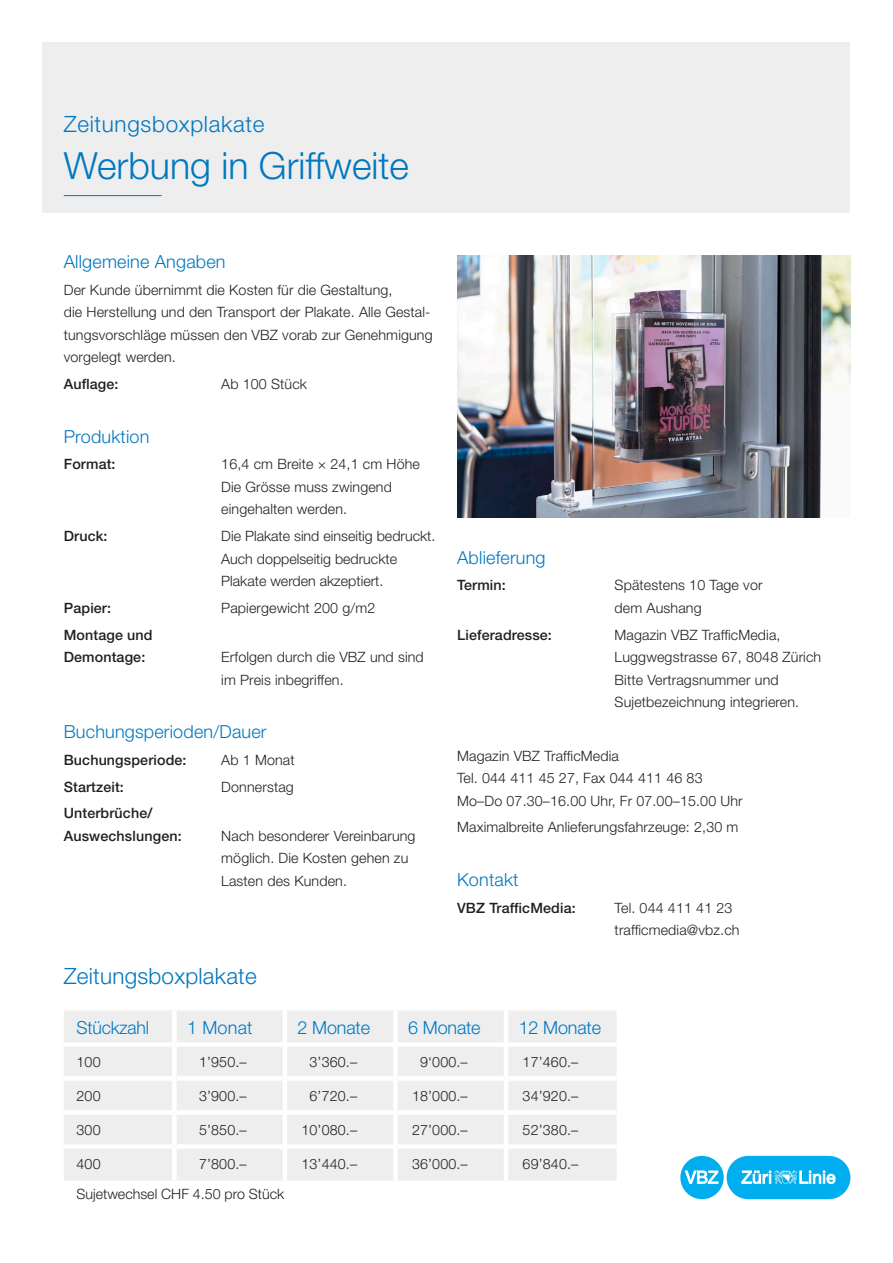
<style>
.page{position:relative;width:893px;height:1263px;background:#fff}
.page>*{position:absolute;margin:0;border:0;box-sizing:border-box;transform-origin:0 0}
.t1{font:300 37.5px "Helvetica Neue LT Std";color:#0078c0}
.t2{font:300 22.5px "Helvetica Neue LT Std";letter-spacing:.02em;color:#0078c0}
.t3{font:300 18px "Helvetica Neue LT Std";letter-spacing:.01em;color:#0078c0}
.t4{font:300 18px "Helvetica Neue LT Std";letter-spacing:-.01em;color:#0078c0}
.t5{font:300 14.25px/22.5px "Helvetica Neue LT Std";letter-spacing:.01em;color:#231f20}
.t6{font:500 14.25px/22.5px "Helvetica Neue LT Std";letter-spacing:.01em;color:#231f20}
</style>
<div class="page">
<div style="left:43px;top:43px;width:807px;height:170px;background:#eeeeef"></div>
<hr style="left:64px;top:195px;width:98px;height:1px;background:#0078c0">
<div style="left:64px;top:1011px;width:553px;height:169px;background:#eeeeef"></div>
<div style="left:64px;top:1042px;width:110px;height:5px;background:#fff"></div>
<div style="left:174px;top:1042px;width:111px;height:5px;background:#fff"></div>
<div style="left:285px;top:1042px;width:110px;height:5px;background:#fff"></div>
<div style="left:395px;top:1042px;width:111px;height:5px;background:#fff"></div>
<div style="left:506px;top:1042px;width:111px;height:5px;background:#fff"></div>
<div style="left:64px;top:1076px;width:108px;height:5px;background:#fff"></div>
<div style="left:177px;top:1076px;width:106px;height:5px;background:#fff"></div>
<div style="left:287px;top:1076px;width:106px;height:5px;background:#fff"></div>
<div style="left:398px;top:1076px;width:106px;height:5px;background:#fff"></div>
<div style="left:508px;top:1076px;width:109px;height:5px;background:#fff"></div>
<div style="left:64px;top:1110px;width:108px;height:5px;background:#fff"></div>
<div style="left:177px;top:1110px;width:106px;height:5px;background:#fff"></div>
<div style="left:287px;top:1110px;width:106px;height:5px;background:#fff"></div>
<div style="left:398px;top:1110px;width:106px;height:5px;background:#fff"></div>
<div style="left:508px;top:1110px;width:109px;height:5px;background:#fff"></div>
<div style="left:64px;top:1144px;width:108px;height:5px;background:#fff"></div>
<div style="left:177px;top:1144px;width:106px;height:5px;background:#fff"></div>
<div style="left:287px;top:1144px;width:106px;height:5px;background:#fff"></div>
<div style="left:398px;top:1144px;width:106px;height:5px;background:#fff"></div>
<div style="left:508px;top:1144px;width:109px;height:5px;background:#fff"></div>
<div style="left:172px;top:1010px;width:5px;height:32px;background:#fff"></div>
<hr style="left:283px;top:1010px;width:4px;height:32px;background:#fff">
<div style="left:393px;top:1010px;width:5px;height:32px;background:#fff"></div>
<hr style="left:504px;top:1010px;width:4px;height:32px;background:#fff">
<div style="left:172px;top:1047px;width:5px;height:31px;background:#fff"></div>
<hr style="left:283px;top:1047px;width:4px;height:31px;background:#fff">
<div style="left:393px;top:1047px;width:5px;height:31px;background:#fff"></div>
<hr style="left:504px;top:1047px;width:4px;height:31px;background:#fff">
<div style="left:172px;top:1078px;width:5px;height:34px;background:#fff"></div>
<hr style="left:283px;top:1078px;width:4px;height:34px;background:#fff">
<div style="left:393px;top:1078px;width:5px;height:34px;background:#fff"></div>
<hr style="left:504px;top:1078px;width:4px;height:34px;background:#fff">
<div style="left:172px;top:1112px;width:5px;height:34px;background:#fff"></div>
<hr style="left:283px;top:1112px;width:4px;height:34px;background:#fff">
<div style="left:393px;top:1112px;width:5px;height:34px;background:#fff"></div>
<hr style="left:504px;top:1112px;width:4px;height:34px;background:#fff">
<div style="left:172px;top:1146px;width:5px;height:34px;background:#fff"></div>
<hr style="left:283px;top:1146px;width:4px;height:34px;background:#fff">
<div style="left:393px;top:1146px;width:5px;height:34px;background:#fff"></div>
<hr style="left:504px;top:1146px;width:4px;height:34px;background:#fff">
<div style="left:727px;top:1156px;width:123px;height:43px;background:#00aeef;border-radius:22px"></div>
<div style="left:680px;top:1156px;width:44px;height:43px;background:#00aeef;border-radius:50%"></div>
<svg style="left:685px;top:1170px;width:33px;height:14px"></svg>
<svg style="left:741px;top:1170px;width:94px;height:14px"></svg>
<img style="left:457px;top:255px;width:393px;height:262px">
<h2 class="t2" style="left:64px;top:110px;width:202px">Zeitungsboxplakate</h2>
<h1 class="t1" style="left:64px;top:142px;width:347px">Werbung in Griffweite</h1>
<p class="t3" style="left:64px;top:251px;width:163px">Allgemeine Angaben</p>
<p class="t5" style="left:64px;top:278px;width:370px">Der Kunde übernimmt die Kosten für die Gestaltung,<br>die Herstellung und den Transport der Plakate. Alle Gestal&shy;tungsvorschläge müssen den VBZ vorab zur Genehmigung vorgelegt werden.</p>
<p class="t6" style="left:64px;top:373px;width:56px">Auflage:</p>
<p class="t5" style="left:221px;top:372px;width:87px">Ab 100 Stück</p>
<p class="t3" style="left:64px;top:425px;width:87px">Produktion</p>
<p class="t6" style="left:64px;top:453px;width:53px">Format:</p>
<p class="t5" style="left:221px;top:453px;width:200px">16,4 cm Breite × 24,1 cm Höhe<br>Die Grösse muss zwingend eingehalten werden.</p>
<p class="t6" style="left:64px;top:525px;width:45px">Druck:</p>
<p class="t5" style="left:221px;top:524px;width:216px">Die Plakate sind einseitig bedruckt.<br>Auch doppelseitig bedruckte<br>Plakate werden akzeptiert.</p>
<p class="t6" style="left:64px;top:596px;width:49px">Papier:</p>
<p class="t5" style="left:221px;top:596px;width:155px">Papiergewicht 200 g/m2</p>
<p class="t6" style="left:64px;top:623px;width:90px">Montage und<br>Demontage:</p>
<p class="t5" style="left:221px;top:645px;width:204px">Erfolgen durch die VBZ und sind im Preis inbegriffen.</p>
<p class="t3" style="left:64px;top:721px;width:204px">Buchungsperioden/Dauer</p>
<p class="t6" style="left:64px;top:748px;width:124px">Buchungsperiode:</p>
<p class="t5" style="left:221px;top:748px;width:75px">Ab 1 Monat</p>
<p class="t6" style="left:64px;top:775px;width:62px">Startzeit:</p>
<p class="t5" style="left:221px;top:775px;width:74px">Donnerstag</p>
<p class="t6" style="left:64px;top:802px;width:119px">Unterbrüche/<br>Auswechslungen:</p>
<p class="t5" style="left:221px;top:824px;width:196px">Nach besonderer Vereinbarung möglich. Die Kosten gehen zu<br>Lasten des Kunden.</p>
<p class="t2" style="left:64px;top:962px;width:195px">Zeitungsboxplakate</p>
<p class="t3" style="left:457px;top:546px;width:90px">Ablieferung</p>
<p class="t6" style="left:457px;top:574px;width:50px">Termin:</p>
<p class="t5" style="left:615px;top:574px;width:149px">Spätestens 10 Tage vor dem Aushang</p>
<p class="t6" style="left:457px;top:623px;width:96px">Lieferadresse:</p>
<p class="t5" style="left:615px;top:623px;width:208px">Magazin VBZ TrafficMedia,<br>Luggwegstrasse 67, 8048 Zürich<br>Bitte Vertragsnummer und<br>Sujetbezeichnung integrieren.</p>
<p class="t5" style="left:457px;top:744px;width:287px">Magazin VBZ TrafficMedia<br>Tel. 044 411 45 27, Fax 044 411 46 83<br>Mo–Do 07.30–16.00 Uhr, Fr 07.00–15.00 Uhr</p>
<p class="t5" style="left:457px;top:816px;width:283px">Maximalbreite Anlieferungsfahrzeuge: 2,30 m</p>
<p class="t3" style="left:457px;top:868px;width:63px">Kontakt</p>
<p class="t6" style="left:457px;top:896px;width:120px">VBZ TrafficMedia:</p>
<p class="t5" style="left:615px;top:896px;width:126px">Tel. 044 411 41 23 trafficmedia@vbz.ch</p>
<p class="t4" style="left:77px;top:1016px;width:74px">Stückzahl</p>
<p class="t3" style="left:187px;top:1016px;width:67px">1 Monat</p>
<p class="t3" style="left:298px;top:1016px;width:74px">2 Monate</p>
<p class="t3" style="left:408px;top:1016px;width:74px">6 Monate</p>
<p class="t4" style="left:519px;top:1016px;width:84px">12 Monate</p>
<p class="t5" style="left:77px;top:1050px;width:26px">100</p>
<p class="t5" style="left:199px;top:1050px;width:49px">1’950.–</p>
<p class="t5" style="left:310px;top:1050px;width:49px">3’360.–</p>
<p class="t5" style="left:420px;top:1050px;width:49px">9‘000.–</p>
<p class="t5" style="left:523px;top:1050px;width:57px">17’460.–</p>
<p class="t5" style="left:77px;top:1084px;width:26px">200</p>
<p class="t5" style="left:199px;top:1084px;width:49px">3’900.–</p>
<p class="t5" style="left:310px;top:1084px;width:49px">6’720.–</p>
<p class="t5" style="left:412px;top:1084px;width:57px">18’000.–</p>
<p class="t5" style="left:523px;top:1084px;width:57px">34’920.–</p>
<p class="t5" style="left:77px;top:1118px;width:26px">300</p>
<p class="t5" style="left:199px;top:1118px;width:49px">5’850.–</p>
<p class="t5" style="left:302px;top:1118px;width:57px">10’080.–</p>
<p class="t5" style="left:412px;top:1118px;width:57px">27’000.–</p>
<p class="t5" style="left:523px;top:1118px;width:57px">52’380.–</p>
<p class="t5" style="left:77px;top:1152px;width:26px">400</p>
<p class="t5" style="left:199px;top:1152px;width:49px">7’800.–</p>
<p class="t5" style="left:302px;top:1152px;width:57px">13’440.–</p>
<p class="t5" style="left:412px;top:1152px;width:57px">36’000.–</p>
<p class="t5" style="left:523px;top:1152px;width:57px">69’840.–</p>
<p class="t5" style="left:77px;top:1182px;width:209px">Sujetwechsel CHF 4.50 pro Stück</p>
</div>
